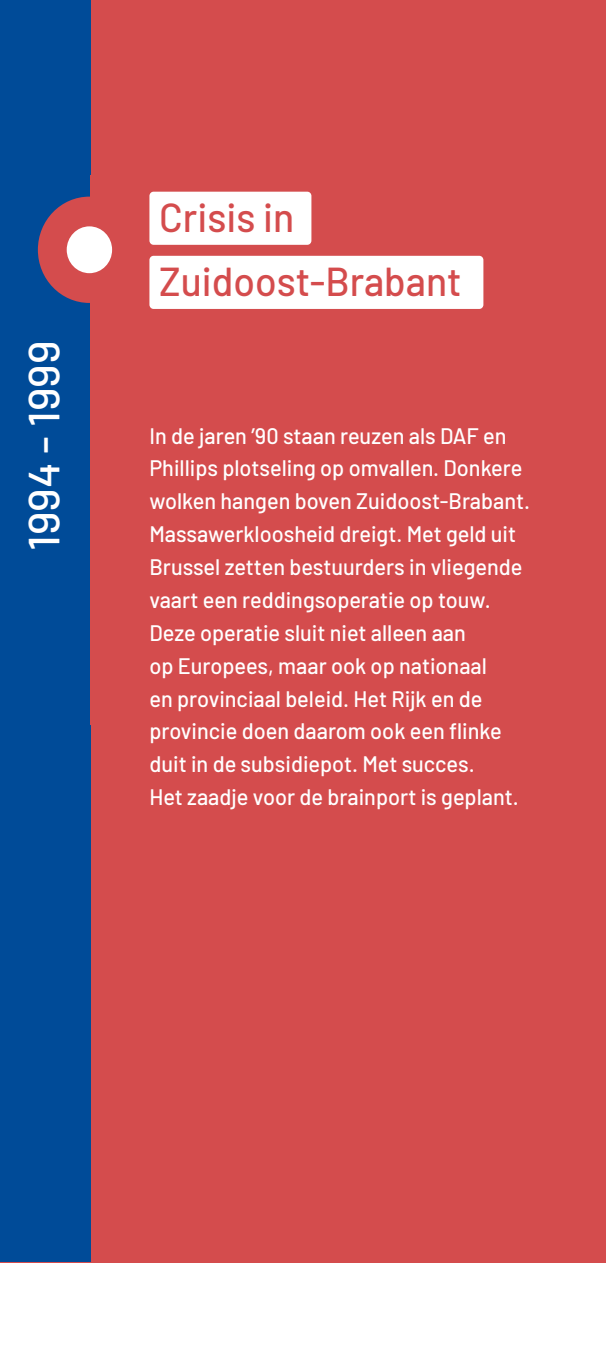
<style>
.page{position:relative;width:606px;height:1361px;background:#fff}
.page>*{position:absolute;margin:0;border:0;box-sizing:border-box;transform-origin:0 0}
.t1{font:500 43.35px "Barlow";color:#fff}
.t2{font:500 40.35px/64.1px "Barlow";color:#d44c4d}
.t3{font:500 22.35px/32.8px "Barlow";color:#fff}
</style>
<div class="page">
<div style="left:0;top:0;width:606px;height:1262px;background:#d44c4d"></div>
<div style="left:0;top:105px;width:90px;height:888px;background:#004b98"></div>
<div style="left:38px;top:197px;width:103px;height:106px;background:#d44c4d;border-radius:50%"></div>
<div style="left:67px;top:226px;width:45px;height:47px;background:#fff;border-radius:50%"></div>
<div style="left:149px;top:192px;width:162px;height:53px;background:#fff;border-radius:4px"></div>
<div style="left:149px;top:256px;width:334px;height:53px;background:#fff;border-radius:4px"></div>
<div style="left:0;top:725px;width:90px;height:537px;background:#004b98"></div>
<div style="left:0;top:0;width:90px;height:174px;background:#004b98"></div>
<h1 class="t1" style="left:12px;top:551px;width:212px;rotate:-90deg">1994 - 1999</h1>
<h2 class="t2" style="left:159px;top:182px;width:304px">Crisis in<br>Zuidoost-Brabant</h2>
<p class="t3" style="left:149px;top:417px;width:382px">In de jaren ’90 staan reuzen als DAF en Phillips plotseling op omvallen. Donkere wolken hangen boven Zuidoost-Brabant.<br>Massawerkloosheid dreigt. Met geld uit Brussel zetten bestuurders in vliegende vaart een reddingsoperatie op touw.<br>Deze operatie sluit niet alleen aan<br>op Europees, maar ook op nationaal<br>en provinciaal beleid. Het Rijk en de provincie doen daarom ook een flinke duit in de subsidiepot. Met succes.<br>Het zaadje voor de brainport is geplant.</p>
</div>
